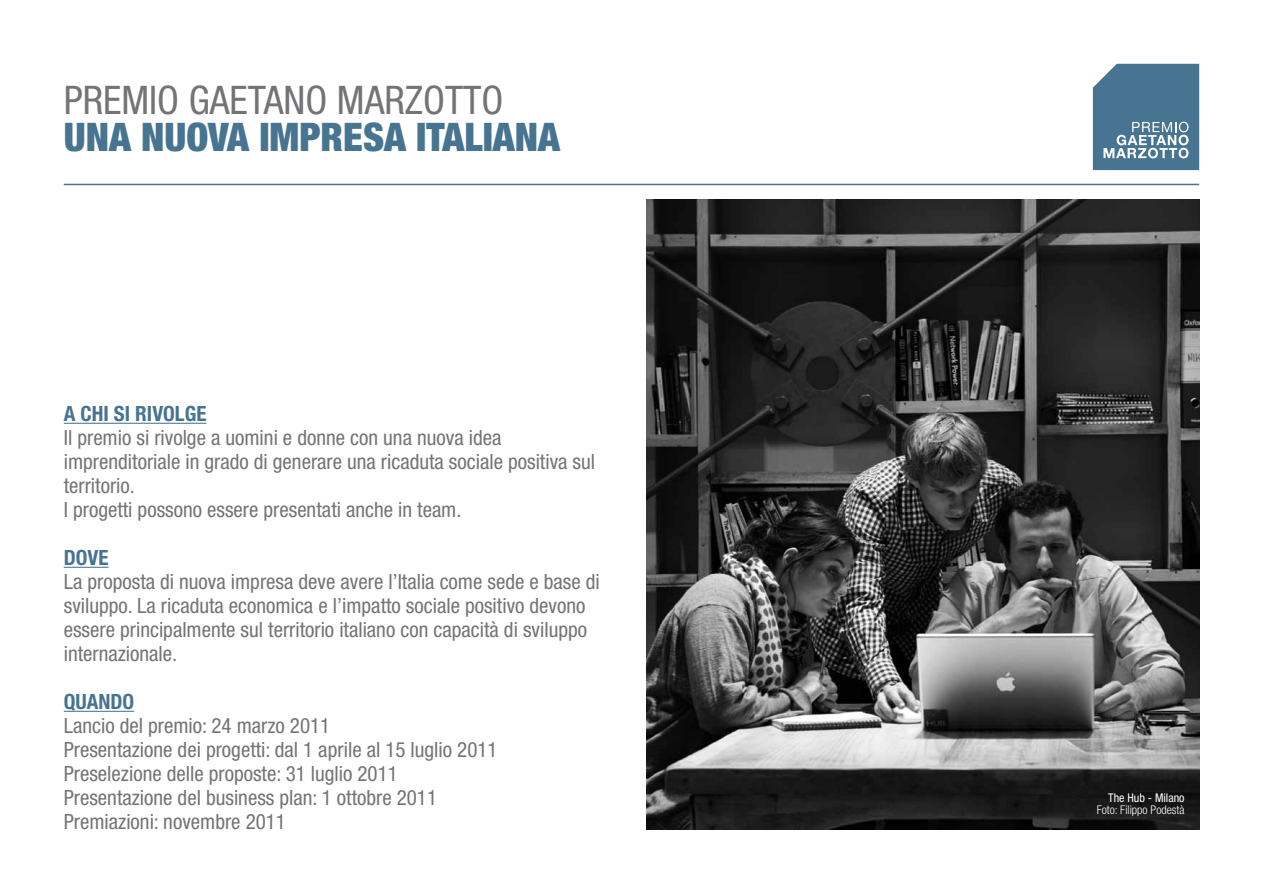
<style>
.page{position:relative;width:1263px;height:893px;background:#fff}
.page>*{position:absolute;margin:0;border:0;box-sizing:border-box;transform-origin:0 0}
.t1{font:900 condensed 39.45px "Helvetica Neue";color:#467491}
.t2{font:condensed 39.45px "Helvetica Neue";color:#747476}
.t3{font:condensed 21px/24px "Helvetica Neue";color:#747476}
.t4{font:700 condensed 21px "Helvetica Neue";color:#467491}
.t5{font:300 condensed 12px "Helvetica Neue";color:#fff}
.t6{font:condensed 12px "Helvetica Neue";color:#fff}
</style>
<div class="page">
<svg style="left:1093px;top:64px;width:106px;height:106px;background:#5a839d"></svg>
<hr style="left:64px;top:184px;width:1135px;height:1px;background:#467491">
<hr style="left:64px;top:423px;width:142px;height:1px;background:#467491">
<hr style="left:64px;top:567px;width:45px;height:1px;background:#467491">
<hr style="left:64px;top:711px;width:70px;height:1px;background:#467491">
<img style="left:646px;top:200px;width:553px;height:629px">
<h1 class="t2" style="left:64px;top:77px;width:441px">PREMIO GAETANO MARZOTTO</h1>
<h1 class="t1" style="left:64px;top:113px;width:498px">UNA NUOVA IMPRESA ITALIANA</h1>
<p class="t4" style="left:64px;top:401px;width:144px">A CHI SI RIVOLGE</p>
<p class="t3" style="left:64px;top:426px;width:533px">Il premio si rivolge a uomini e donne con una nuova idea imprenditoriale in grado di generare una ricaduta sociale positiva sul territorio.<br>I progetti possono essere presentati anche in team.</p>
<p class="t4" style="left:64px;top:545px;width:46px">DOVE</p>
<p class="t3" style="left:64px;top:570px;width:537px">La proposta di nuova impresa deve avere l’Italia come sede e base di sviluppo. La ricaduta economica e l’impatto sociale positivo devono essere principalmente sul territorio italiano con capacità di sviluppo internazionale.</p>
<p class="t4" style="left:64px;top:689px;width:72px">QUANDO</p>
<p class="t3" style="left:64px;top:714px;width:435px">Lancio del premio: 24 marzo 2011<br>Presentazione dei progetti: dal 1 aprile al 15 luglio 2011<br>Preselezione delle proposte: 31 luglio 2011<br>Presentazione del business plan: 1 ottobre 2011<br>Premiazioni: novembre 2011</p>
<p class="t6" style="left:1108px;top:791px;width:78px">The Hub - Milano</p>
<p class="t5" style="left:1097px;top:803px;width:89px">Foto: Filippo Podestà</p>
</div>
